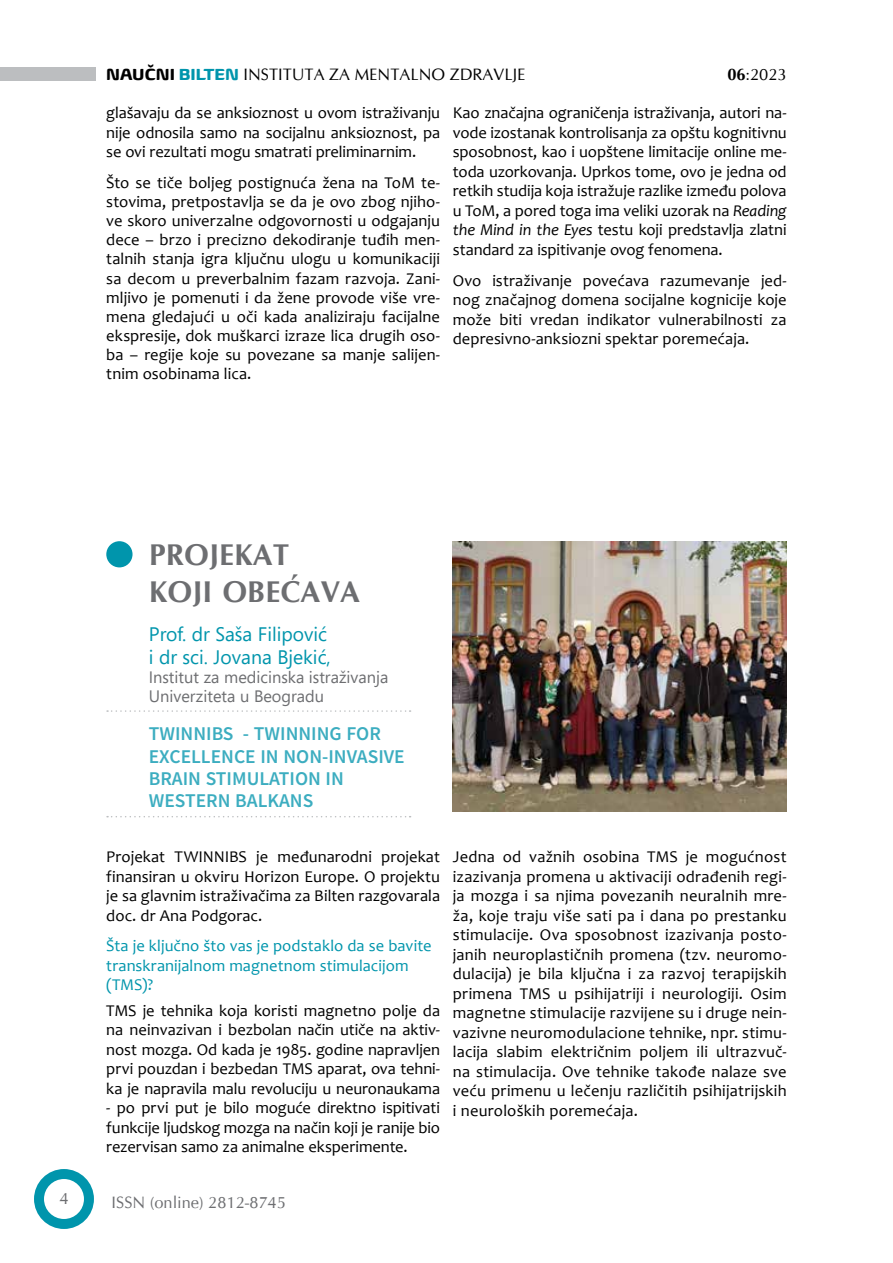
<style>
.page{position:relative;width:893px;height:1263px;background:#fff}
.page>*{position:absolute;margin:0;border:0;box-sizing:border-box;transform-origin:0 0}
.t1{font:700 30px/37.5px "CG Omega";color:#6d6e71}
.t2{font:600 19.5px/22.5px "Source Sans Pro";color:#3cadc0}
.t3{font:19.5px/22.5px "Segoe Pro";color:#0095ac}
.t4{font:16.5px/19.5px "Candara";color:#000;text-align:justify}
.t5{font:16.5px/19.5px "Candara";letter-spacing:.005em;color:#0095ac}
.t6{font:16.5px/18.9px "Segoe Pro";color:#6d6e71}
.t7{font:16.5px "CG Omega";color:#000}
.t8{font:16.5px "CG Omega";color:#6d6e71}
.s1{font-family:"Biome W04";font-weight:700}
.s2{font-family:"Biome W04";font-weight:700;color:#0095ac}
.s3{font-weight:700}
.s4{font-style:italic}
</style>
<div class="page">
<div style="left:34px;top:1169px;width:60px;height:60px;background:#0095ac;border-radius:50%"></div>
<div style="left:44px;top:1179px;width:40px;height:40px;background:#fff;border-radius:50%"></div>
<div style="left:0;top:67px;width:96px;height:14px;background:#bcbec0"></div>
<div style="left:106px;top:541px;width:27px;height:26px;background:#0095ac;border-radius:50%"></div>
<svg style="left:107px;top:710px;width:304px;height:2px"></svg>
<svg style="left:107px;top:816px;width:304px;height:1px"></svg>
<img style="left:453px;top:541px;width:334px;height:270px">
<p class="t7" style="left:106px;top:64px;width:421px"><span class="s1">NAUČNI</span> <span class="s2">BILTEN</span> INSTITUTA ZA MENTALNO ZDRAVLJE</p>
<p class="t7" style="left:727px;top:65px;width:61px"><span class="s3">06</span>:2023</p>
<p class="t4" style="left:106px;top:103px;width:335px">glašavaju da se anksioznost u ovom istraživanju nije odnosila samo na socijalnu anksioznost, pa se ovi rezultati mogu smatrati preliminarnim.</p>
<p class="t4" style="left:106px;top:173px;width:335px">Što se tiče boljeg postignuća žena na ToM te&shy;stovima, pretpostavlja se da je ovo zbog njiho&shy;ve skoro univerzalne odgovornosti u odgajanju dece – brzo i precizno dekodiranje tuđih men&shy;talnih stanja igra ključnu ulogu u komunikaciji sa decom u preverbalnim fazam razvoja. Zani&shy;mljivo je pomenuti i da žene provode više vre&shy;mena gledajući u oči kada analiziraju facijalne ekspresije, dok muškarci izraze lica drugih oso&shy;ba – regije koje su povezane sa manje salijen&shy;tnim osobinama lica.</p>
<p class="t4" style="left:453px;top:103px;width:335px">Kao značajna ograničenja istraživanja, autori na&shy;vode izostanak kontrolisanja za opštu kognitivnu sposobnost, kao i uopštene limitacije online me&shy;toda uzorkovanja. Uprkos tome, ovo je jedna od retkih studija koja istražuje razlike između polova u ToM, a pored toga ima veliki uzorak na <span class="s4">Reading the Mind in the Eyes</span> testu koji predstavlja zlatni standard za ispitivanje ovog fenomena.</p>
<p class="t4" style="left:453px;top:271px;width:335px">Ovo istraživanje povećava razumevanje jed&shy;nog značajnog domena socijalne kognicije koje može biti vredan indikator vulnerabilnosti za depresivno-anksiozni spektar poremećaja.</p>
<p class="t8" style="left:59px;top:1188px;width:11px">4</p>
<h1 class="t1" style="left:149px;top:536px;width:213px">PROJEKAT<br>KOJI OBEĆAVA</h1>
<p class="t3" style="left:149px;top:623px;width:184px">Prof. dr Saša Filipović i dr sci. Jovana Bjekić,</p>
<p class="t6" style="left:149px;top:667px;width:241px">Institut za medicinska istraživanja<br>Univerziteta u Beogradu</p>
<p class="t2" style="left:149px;top:722px;width:257px">TWINNIBS - TWINNING FOR<br>EXCELLENCE IN NON-INVASIVE<br>BRAIN STIMULATION IN<br>WESTERN BALKANS</p>
<p class="t4" style="left:106px;top:847px;width:335px">Projekat TWINNIBS je međunarodni projekat finansiran u okviru Horizon Europe. O projektu je sa glavnim istraživačima za Bilten razgovarala doc. dr Ana Podgorac.</p>
<p class="t5" style="left:106px;top:936px;width:327px">Šta je ključno što vas je podstaklo da se bavite transkranijalnom magnetnom stimulacijom (TMS)?</p>
<p class="t4" style="left:106px;top:1000px;width:335px">TMS je tehnika koja koristi magnetno polje da na neinvazivan i bezbolan način utiče na aktiv&shy;nost mozga. Od kada je 1985. godine napravljen prvi pouzdan i bezbedan TMS aparat, ova tehni&shy;ka je napravila malu revoluciju u neuronaukama</p>
<p class="t4" style="left:106px;top:1098px;width:335px">- po prvi put je bilo moguće direktno ispitivati funkcije ljudskog mozga na način koji je ranije bio rezervisan samo za animalne eksperimente.</p>
<p class="t4" style="left:453px;top:847px;width:335px">Jedna od važnih osobina TMS je mogućnost izazivanja promena u aktivaciji odrađenih regi&shy;ja mozga i sa njima povezanih neuralnih mre&shy;ža, koje traju više sati pa i dana po prestanku stimulacije. Ova sposobnost izazivanja posto&shy;janih neuroplastičnih promena (tzv. neuromo&shy;dulacija) je bila ključna i za razvoj terapijskih primena TMS u psihijatriji i neurologiji. Osim magnetne stimulacije razvijene su i druge nein&shy;vazivne neuromodulacione tehnike, npr. stimu&shy;lacija slabim električnim poljem ili ultrazvuč&shy;na stimulacija. Ove tehnike takođe nalaze sve veću primenu u lečenju različitih psihijatrijskih i neuroloških poremećaja.</p>
<p class="t8" style="left:112px;top:1193px;width:176px">ISSN (online) 2812-8745</p>
</div>
